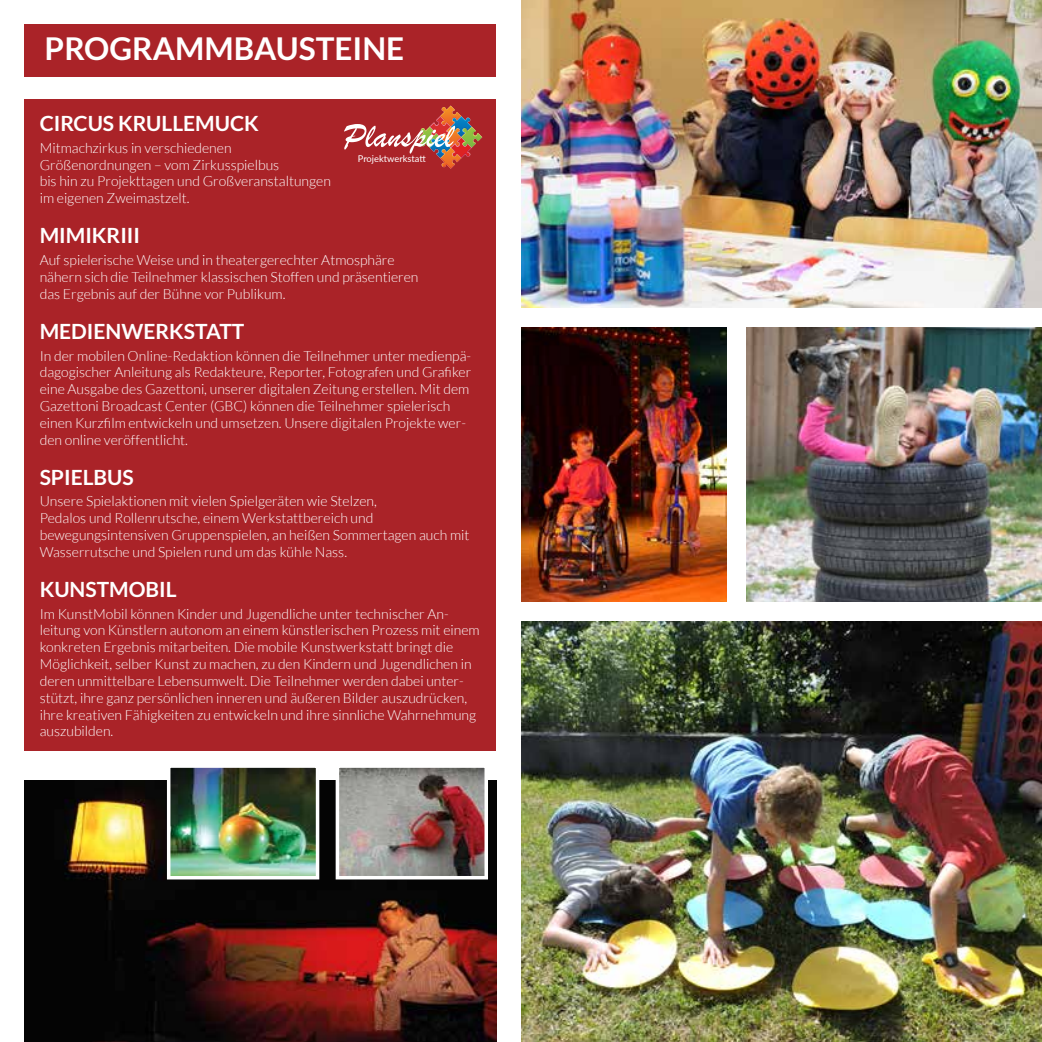
<style>
.page{position:relative;width:1042px;height:1042px;background:#fff}
.page>*{position:absolute;margin:0;border:0;box-sizing:border-box;transform-origin:0 0}
.t1{font:700 31.5px "Lato";color:#fff}
.t2{font:700 21px "Lato";color:#fff}
.t3{font:300 14px/16.8px "Lato";color:#fff}
.t4{font:9.28px "Lato";color:#fff}
</style>
<div class="page">
<img style="left:25px;top:781px;width:471px;height:261px">
<div style="left:25px;top:99px;width:471px;height:652px;background:#aa2328"></div>
<svg style="left:344px;top:106px;width:138px;height:63px"></svg>
<div style="left:25px;top:25px;width:471px;height:52px;background:#aa2328"></div>
<img style="left:172px;top:769px;width:142px;height:105px">
<div style="left:167px;top:764px;width:152px;height:115px;border:4px solid #fff"></div>
<img style="left:341px;top:769px;width:142px;height:105px">
<div style="left:336px;top:764px;width:152px;height:115px;border:4px solid #fff"></div>
<img style="left:521px;top:327px;width:206px;height:275px">
<img style="left:521px;top:622px;width:521px;height:420px">
<img style="left:747px;top:327px;width:295px;height:275px">
<img style="left:521px;top:0;width:521px;height:308px">
<h1 class="t1" style="left:45px;top:31px;width:361px">PROGRAMMBAUSTEINE</h1>
<h2 class="t2" style="left:40px;top:111px;width:221px">CIRCUS KRULLEMUCK</h2>
<p class="t3" style="left:40px;top:139px;width:293px">Mitmachzirkus in verschiedenen Größenordnungen – vom Zirkusspielbus<br>bis hin zu Projekttagen und Großveranstaltungen im eigenen Zweimastzelt.</p>
<h2 class="t2" style="left:40px;top:224px;width:102px">MIMIKRIII</h2>
<p class="t3" style="left:40px;top:252px;width:380px">Auf spielerische Weise und in theatergerechter Atmosphäre nähern sich die Teilnehmer klassischen Stoffen und präsentieren das Ergebnis auf der Bühne vor Publikum.</p>
<h2 class="t2" style="left:40px;top:319px;width:206px">MEDIENWERKSTATT</h2>
<p class="t3" style="left:40px;top:347px;width:433px">In der mobilen Online-Redaktion können die Teilnehmer unter medienpä&shy;dagogischer Anleitung als Redakteure, Reporter, Fotografen und Grafiker eine Ausgabe des Gazettoni, unserer digitalen Zeitung erstellen. Mit dem Gazettoni Broadcast Center (GBC) können die Teilnehmer spielerisch einen Kurzfilm entwickeln und umsetzen. Unsere digitalen Projekte wer&shy;den online veröffentlicht.</p>
<h2 class="t2" style="left:40px;top:465px;width:96px">SPIELBUS</h2>
<p class="t3" style="left:40px;top:493px;width:431px">Unsere Spielaktionen mit vielen Spielgeräten wie Stelzen,<br>Pedalos und Rollenrutsche, einem Werkstattbereich und bewegungsintensiven Gruppenspielen, an heißen Sommertagen auch mit Wasserrutsche und Spielen rund um das kühle Nass.</p>
<h2 class="t2" style="left:40px;top:577px;width:139px">KUNSTMOBIL</h2>
<p class="t3" style="left:40px;top:605px;width:441px">Im KunstMobil können Kinder und Jugendliche unter technischer An&shy;leitung von Künstlern autonom an einem künstlerischen Prozess mit einem konkreten Ergebnis mitarbeiten. Die mobile Kunstwerkstatt bringt die Möglichkeit, selber Kunst zu machen, zu den Kindern und Jugendlichen in deren unmittelbare Lebensumwelt. Die Teilnehmer werden dabei unter&shy;stützt, ihre ganz persönlichen inneren und äußeren Bilder auszudrücken, ihre kreativen Fähigkeiten zu entwickeln und ihre sinnliche Wahrnehmung auszubilden.</p>
<p class="t4" style="left:358px;top:152px;width:69px">Projektwerkstatt</p>
</div>
